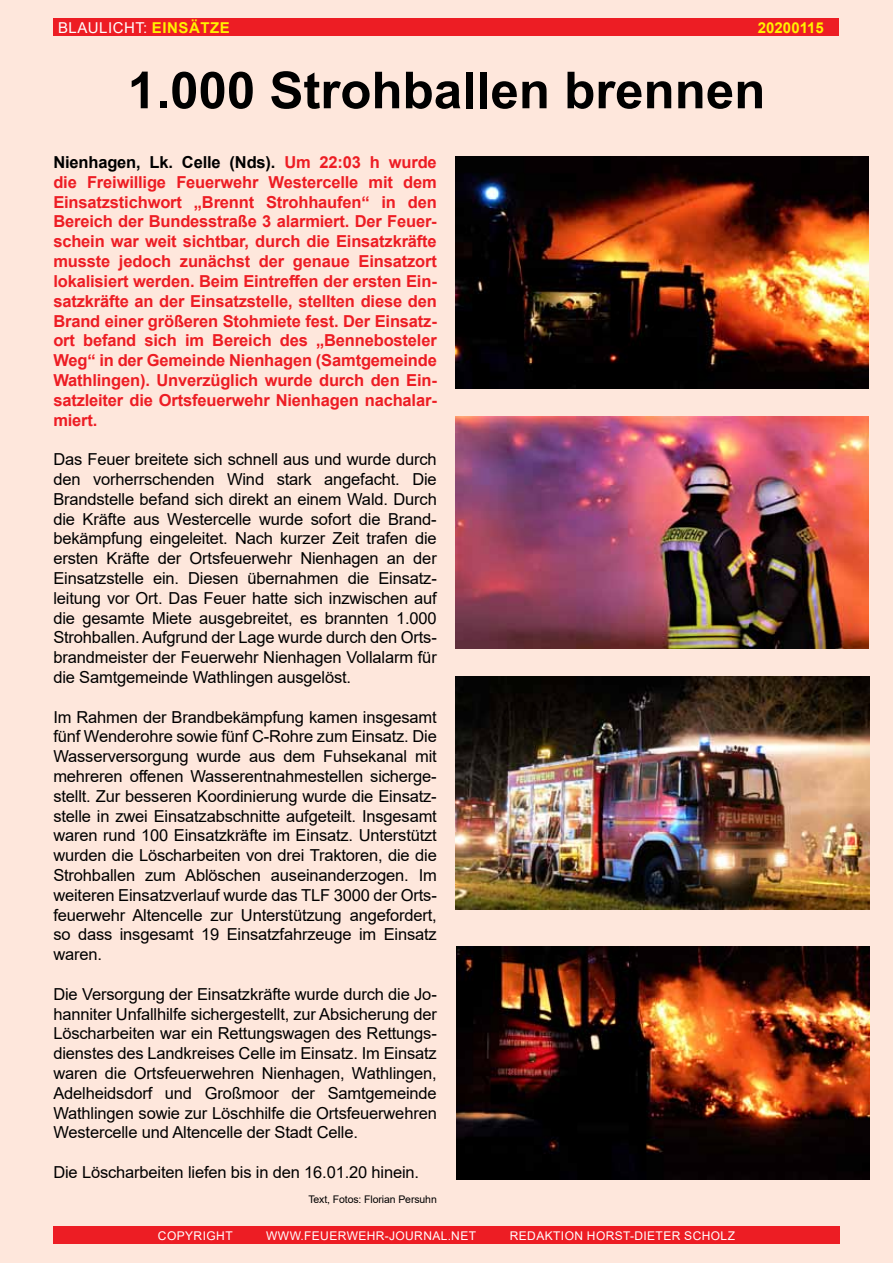
<style>
.page{position:relative;width:893px;height:1263px;background:#fee7dc}
.page>*{position:absolute;margin:0;border:0;box-sizing:border-box;transform-origin:0 0}
.t1{font:700 51px "Arial";color:#000}
.t2{font:16.5px/19.8px "Arial";letter-spacing:-.01em;color:#000;text-align:justify}
.t3{font:700 16.5px/19.8px "Arial";letter-spacing:-.01em;color:#ed1d24;text-align:justify}
.t4{font:15px "Arial";letter-spacing:.035em;color:#fff}
.t5{font:700 15px "Arial";color:#fff200}
.t6{font:12px "Arial";letter-spacing:.035em;color:#fff}
.t7{font:10.5px "Arial";color:#000}
.s1{font-weight:700;color:#fff200}
.s2{color:#000}
</style>
<div class="page">
<div style="left:53px;top:1226px;width:787px;height:18px;background:#ed1d24"></div>
<div style="left:54px;top:18px;width:785px;height:18px;background:#ed1d24"></div>
<img style="left:455px;top:156px;width:414px;height:233px">
<img style="left:455px;top:416px;width:414px;height:233px">
<img style="left:455px;top:676px;width:414px;height:233px">
<img style="left:456px;top:946px;width:414px;height:233px">
<p class="t4" style="left:58px;top:17px;width:171px">Blaulicht: <span class="s1">Einsätze</span></p>
<p class="t5" style="left:758px;top:17px;width:67px">20200115</p>
<h1 class="t1" style="left:128px;top:54px;width:639px">1.000 Strohballen brennen</h1>
<p class="t3" style="left:53px;top:153px;width:385px"><span class="s2">Nienhagen, Lk. Celle (Nds).</span> Um 22:03 h wurde die Freiwillige Feuerwehr Westercelle mit dem Einsatzstichwort „Brennt Strohhaufen“ in den Bereich der Bundesstraße 3 alarmiert. Der Feuer&shy;schein war weit sichtbar, durch die Einsatzkräfte musste jedoch zunächst der genaue Einsatzort lokalisiert werden. Beim Eintreffen der ersten Ein&shy;satzkräfte an der Einsatzstelle, stellten diese den Brand einer größeren Stohmiete fest. Der Einsatz&shy;ort befand sich im Bereich des „Bennebosteler Weg“ in der Gemeinde Nienhagen (Samtgemeinde Wathlingen). Unverzüglich wurde durch den Ein&shy;satzleiter die Ortsfeuerwehr Nienhagen nachalar&shy;miert.</p>
<p class="t2" style="left:53px;top:449px;width:385px">Das Feuer breitete sich schnell aus und wurde durch den vorherrschenden Wind stark angefacht. Die Brandstelle befand sich direkt an einem Wald. Durch die Kräfte aus Westercelle wurde sofort die Brand&shy;bekämpfung eingeleitet. Nach kurzer Zeit trafen die ersten Kräfte der Ortsfeuerwehr N ienhagen an der Einsatzstelle ein. Diesen übernahmen die Einsatz&shy;leitung vor Ort. Das Feuer hatte sich inzwischen auf die gesamte Miete ausgebreitet, es brannten 1.000<br>Strohballen. Aufgrund der Lage wurde durch den Orts&shy;brandmeister der Feuerwehr N ienhagen Vollalarm für die Samtgemeinde Wathlingen ausgelöst.</p>
<p class="t2" style="left:53px;top:707px;width:385px">I m Rahmen der Brandbekämpfung kamen insgesamt fünf Wenderohre sowie fünf C-Rohre zum Einsatz. Die Wasserversorgung wurde aus dem Fuhsekanal mit mehreren offenen Wasserentnahmestellen sicherge&shy;stellt. Zur besseren Koordinierung wurde die Einsatz&shy;stelle in zwei Einsatzabschnitte aufgeteilt. I nsgesamt waren rund 100 Einsatzkräfte im Einsatz. U nterstützt wurden die Löscharbeiten von drei Traktoren, die die Strohballen zum Ablöschen auseinanderzogen. I m weiteren Einsatzverlauf wurde das TLF</p>
<p class="t2" style="left:53px;top:885px;width:385px;text-indent:280px">3000 der Orts&shy;feuerwehr Altencelle zur U nterstützung angefordert, so dass insgesamt 19 Einsatzfahrzeuge im Einsatz waren.</p>
<p class="t2" style="left:53px;top:984px;width:385px">Die Versorgung der Einsatzkräfte wurde durch die Jo&shy;hanniter U nfallhilfe sichergestellt, zur Absicherung der Löscharbeiten war ein Rettungswagen des Rettungs&shy;dienstes des Landkreises Celle im Einsatz. I m Einsatz waren die Ortsfeuerwehren N ienhagen, Wathlingen, Adelheidsdorf und Großmoor der Samtgemeinde Wathlingen sowie zur Löschhilfe die Ortsfeuerwehren Westercelle und Altencelle der Stadt Celle.</p>
<p class="t2" style="left:53px;top:1162px;width:367px">Die Löscharbeiten liefen bis in den 16.01.20 hinein.</p>
<p class="t7" style="left:308px;top:1192px;width:130px">Text, Fotos: Florian Persuhn</p>
<p class="t6" style="left:158px;top:1227px;width:76px">Copyright</p>
<p class="t6" style="left:266px;top:1227px;width:211px">www.feuerwehr-journal.net</p>
<p class="t6" style="left:510px;top:1227px;width:227px">Redaktion Horst-Dieter Scholz</p>
</div>
